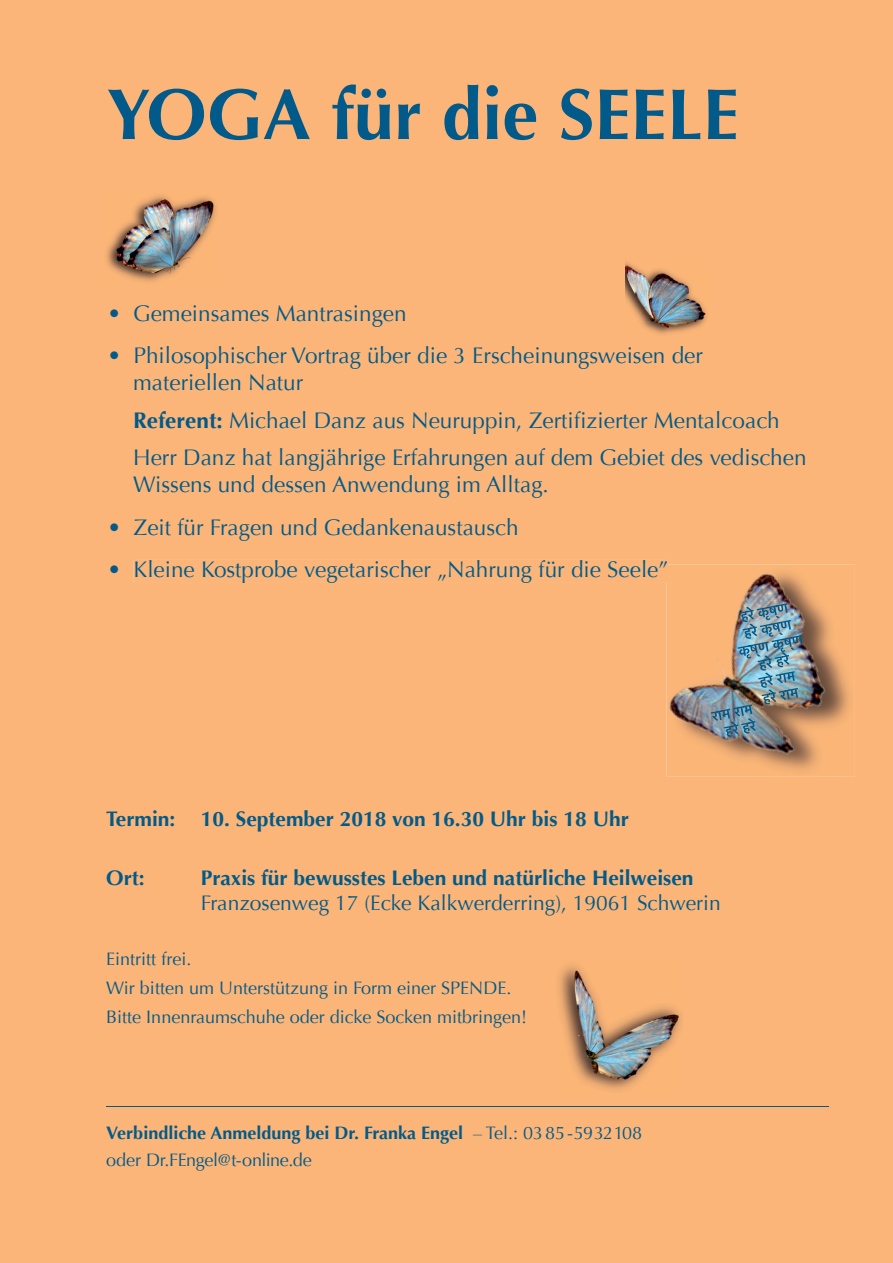
<style>
.page{position:relative;width:893px;height:1263px;background:#fbb578}
.page>*{position:absolute;margin:0;border:0;box-sizing:border-box;transform-origin:0 0}
.t1{font:700 72.15px "Optima";color:#015a8a}
.t2{font:22.5px/27px "Optima";color:#015a8a}
.t3{font:700 21px "Optima";color:#015a8a}
.t4{font:21px "Optima";color:#015a8a}
.t5{font:18px/29px "Optima";color:#015a8a}
.t6{font:18px/27px "Optima";letter-spacing:-.02em;color:#015a8a}
.s1{font-weight:700}
</style>
<div class="page">
<hr style="left:106px;top:1106px;width:723px;height:1px;background:#015a8a">
<img style="left:104px;top:193px;width:114px;height:91px">
<img style="left:625px;top:259px;width:83px;height:77px">
<img style="left:556px;top:961px;width:126px;height:132px">
<img style="left:666px;top:564px;width:189px;height:212px">
<div style="left:133px;top:560px;width:534px;height:23px;background:#fbb578"></div>
<img style="left:711px;top:603px;width:92px;height:134px">
<h1 class="t1" style="left:106px;top:73px;width:634px">YOGA für die SEELE</h1>
<p class="t2" style="left:108px;top:300px;width:301px">• Gemeinsames Mantrasingen</p>
<p class="t2" style="left:133px;top:342px;width:571px;text-indent:-26px">• Philosophischer Vortrag über die 3 Erscheinungsweisen der materiellen Natur</p>
<p class="t2" style="left:133px;top:401px;width:675px;line-height:37.8px"><span class="s1">Referent:</span> Michael Danz aus Neuruppin, Zertifizierter Mentalcoach<br>Herr Danz hat langjährige Erfahrungen auf dem Gebiet des vedischen</p>
<p class="t2" style="left:133px;top:472px;width:417px">Wissens und dessen Anwendung im Alltag.</p>
<p class="t2" style="left:108px;top:514px;width:412px">• Zeit für Fragen und Gedankenaustausch</p>
<p class="t2" style="left:108px;top:556px;width:562px">• Kleine Kostprobe vegetarischer „Nahrung für die Seele”</p>
<p class="t3" style="left:106px;top:806px;width:524px">Termin: 10. September 2018 von 16.30 Uhr bis 18 Uhr</p>
<p class="t3" style="left:106px;top:865px;width:40px">Ort:</p>
<p class="t3" style="left:201px;top:865px;width:494px">Praxis für bewusstes Leben und natürliche Heilweisen</p>
<p class="t4" style="left:201px;top:890px;width:521px">Franzosenweg 17 (Ecke Kalkwerderring), 19061 Schwerin</p>
<p class="t5" style="left:106px;top:945px;width:422px">Eintritt frei.<br>Wir bitten um Unterstützung in Form einer SPENDE.<br>Bitte Innenraumschuhe oder dicke Socken mitbringen!</p>
<p class="t6" style="left:106px;top:1120px;width:537px"><span class="s1">Verbindliche Anmeldung bei Dr. Franka Engel</span> – Tel.: 0385-5932108 oder Dr.FEngel@t-online.de</p>
</div>
